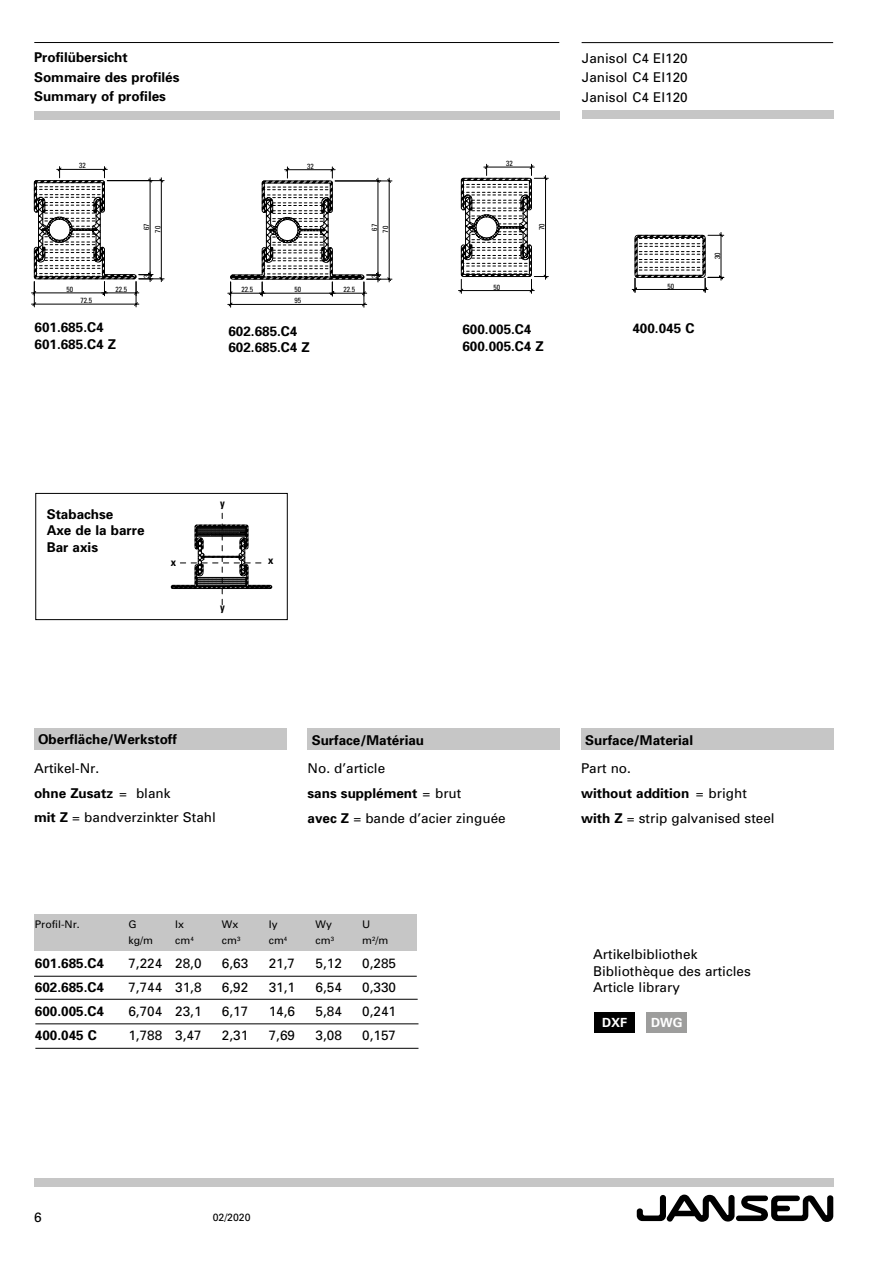
<style>
.page{position:relative;width:893px;height:1263px;background:#fff}
.page>*{position:absolute;margin:0;border:0;box-sizing:border-box;transform-origin:0 0}
.t1{font:13.5px/24.8px "Univers";color:#000}
.t2{font:700 13.5px/16.5px "Univers";color:#000}
.t3{font:700 12.6px "Univers";color:#fff}
.t4{font:700 condensed 10.8px "Univers";color:#000}
.t5{font:10.5px "Univers";color:#000}
.t6{font:condensed 7.5px/11.2px "Univers";color:#000}
.s1{font-weight:700}
</style>
<div class="page">
<div style="left:34px;top:1178px;width:799px;height:8px;background:#c6c6c6"></div>
<svg style="left:637px;top:1194px;width:196px;height:28px"></svg>
<div style="left:34px;top:111px;width:526px;height:8px;background:#c6c6c6"></div>
<hr style="left:34px;top:42px;width:525px;height:1px;background:#000">
<div style="left:582px;top:111px;width:251px;height:8px;background:#c6c6c6"></div>
<hr style="left:582px;top:42px;width:251px;height:1px;background:#000">
<svg style="left:31px;top:167px;width:133px;height:140px"></svg>
<hr style="left:228px;top:304px;width:139px;height:1px;background:#000">
<hr style="left:228px;top:293px;width:37px;height:1px;background:#000">
<svg style="left:229px;top:167px;width:163px;height:140px"></svg>
<hr style="left:632px;top:289px;width:76px;height:1px;background:#000">
<svg style="left:633px;top:232px;width:91px;height:61px"></svg>
<div style="left:34px;top:729px;width:252px;height:21px;background:#c6c6c6"></div>
<div style="left:308px;top:728px;width:252px;height:21px;background:#c6c6c6"></div>
<div style="left:581px;top:728px;width:253px;height:21px;background:#c6c6c6"></div>
<svg style="left:458px;top:164px;width:90px;height:130px"></svg>
<div style="left:594px;top:1012px;width:41px;height:21px;background:#000"></div>
<div style="left:646px;top:1012px;width:40px;height:21px;background:#9d9d9c"></div>
<div style="left:35px;top:493px;width:253px;height:127px;border:1px solid #000"></div>
<svg style="left:171px;top:513px;width:101px;height:92px"></svg>
<hr style="left:35px;top:1023px;width:383px;height:1px;background:#000">
<hr style="left:35px;top:1048px;width:383px;height:1px;background:#000">
<div style="left:34px;top:914px;width:383px;height:36px;background:#c6c6c6"></div>
<hr style="left:34px;top:976px;width:383px;height:1px;background:#000">
<hr style="left:35px;top:999px;width:383px;height:1px;background:#000">
<p class="t2" style="left:34px;top:47px;width:147px;line-height:19.5px">Profilübersicht<br>Sommaire des profilés<br>Summary of profiles</p>
<p class="t1" style="left:582px;top:48px;width:107px;line-height:19.5px;text-align:justify">Janisol C4 EI120<br>Janisol C4 EI120<br>Janisol C4 EI120</p>
<p class="t6" style="left:79px;top:160px;width:8px">32</p>
<p class="t6" style="left:307px;top:160px;width:8px">32</p>
<p class="t6" style="left:506px;top:158px;width:8px">32</p>
<p class="t6" style="left:141px;top:232px;width:10px;rotate:-90deg">67<br>70</p>
<p class="t6" style="left:369px;top:233px;width:10px;rotate:-90deg">67<br>70</p>
<p class="t6" style="left:536px;top:230px;width:8px;rotate:-90deg">70</p>
<p class="t6" style="left:712px;top:259px;width:8px;rotate:-90deg">30</p>
<p class="t6" style="left:141px;top:278px;width:5px;rotate:-90deg">3</p>
<p class="t6" style="left:369px;top:278px;width:5px;rotate:-90deg">3</p>
<p class="t6" style="left:67px;top:284px;width:8px">50</p>
<p class="t6" style="left:115px;top:284px;width:13px">22.5</p>
<p class="t6" style="left:80px;top:295px;width:13px">72.5</p>
<p class="t6" style="left:242px;top:284px;width:13px">22.5</p>
<p class="t6" style="left:294px;top:284px;width:8px">50</p>
<p class="t6" style="left:343px;top:284px;width:13px">22.5</p>
<p class="t6" style="left:294px;top:295px;width:8px">95</p>
<p class="t6" style="left:494px;top:281px;width:8px">50</p>
<p class="t6" style="left:667px;top:280px;width:8px">50</p>
<p class="t2" style="left:35px;top:319px;width:83px">601.685.C4<br>601.685.C4 Z</p>
<p class="t2" style="left:228px;top:322px;width:83px">602.685.C4<br>602.685.C4 Z</p>
<p class="t2" style="left:632px;top:320px;width:63px">400.045 C</p>
<p class="t2" style="left:462px;top:321px;width:83px">600.005.C4<br>600.005.C4 Z</p>
<p class="t2" style="left:47px;top:505px;width:99px">Stabachse<br>Axe de la barre<br>Bar axis</p>
<p class="t4" style="left:220px;top:497px;width:6px">y</p>
<p class="t4" style="left:171px;top:555px;width:7px">x</p>
<p class="t4" style="left:268px;top:554px;width:7px">x</p>
<p class="t4" style="left:220px;top:600px;width:6px">y</p>
<p class="t2" style="left:38px;top:731px;width:140px">Oberfläche/Werkstoff</p>
<p class="t1" style="left:34px;top:755px;width:183px">Artikel-Nr.<br><span class="s1">ohne Zusatz</span> = blank<br><span class="s1">mit Z</span> = bandverzinkter Stahl</p>
<p class="t2" style="left:312px;top:731px;width:114px">Surface/Matériau</p>
<p class="t1" style="left:308px;top:756px;width:200px">No. d’article<br><span class="s1">sans supplément</span> = brut<br><span class="s1">avec Z</span> = bande d’acier zinguée</p>
<p class="t5" style="left:35px;top:917px;width:46px">Profil-Nr.</p>
<p class="t5" style="left:128px;top:917px;width:10px">G</p>
<p class="t5" style="left:175px;top:917px;width:10px">Ix</p>
<p class="t5" style="left:222px;top:917px;width:18px">Wx</p>
<p class="t5" style="left:269px;top:917px;width:10px">Iy</p>
<p class="t5" style="left:316px;top:917px;width:18px">Wy</p>
<p class="t5" style="left:362px;top:917px;width:10px">U</p>
<p class="t5" style="left:128px;top:934px;width:26px">kg/m</p>
<p class="t5" style="left:175px;top:934px;width:20px">cm<sup>4</sup></p>
<p class="t5" style="left:222px;top:934px;width:20px">cm<sup>3</sup></p>
<p class="t5" style="left:269px;top:934px;width:20px">cm<sup>4</sup></p>
<p class="t5" style="left:316px;top:934px;width:20px">cm<sup>3</sup></p>
<p class="t5" style="left:362px;top:934px;width:28px">m<sup>2</sup>/m</p>
<p class="t2" style="left:35px;top:955px;width:71px">601.685.C4</p>
<p class="t1" style="left:128px;top:951px;width:75px">7,224 28,0</p>
<p class="t1" style="left:222px;top:951px;width:28px">6,63</p>
<p class="t1" style="left:269px;top:951px;width:28px">21,7</p>
<p class="t1" style="left:316px;top:951px;width:28px">5,12</p>
<p class="t1" style="left:362px;top:951px;width:35px">0,285</p>
<p class="t2" style="left:35px;top:979px;width:71px">602.685.C4</p>
<p class="t1" style="left:128px;top:975px;width:75px">7,744 31,8</p>
<p class="t1" style="left:222px;top:975px;width:28px">6,92</p>
<p class="t1" style="left:269px;top:975px;width:28px">31,1</p>
<p class="t1" style="left:316px;top:975px;width:28px">6,54</p>
<p class="t1" style="left:362px;top:975px;width:35px">0,330</p>
<p class="t2" style="left:35px;top:1003px;width:71px">600.005.C4</p>
<p class="t1" style="left:128px;top:999px;width:75px">6,704 23,1</p>
<p class="t1" style="left:222px;top:999px;width:28px">6,17</p>
<p class="t1" style="left:269px;top:999px;width:28px">14,6</p>
<p class="t1" style="left:316px;top:999px;width:28px">5,84</p>
<p class="t1" style="left:362px;top:999px;width:35px">0,241</p>
<p class="t2" style="left:35px;top:1027px;width:63px">400.045 C</p>
<p class="t1" style="left:128px;top:1023px;width:75px">1,788 3,47</p>
<p class="t1" style="left:222px;top:1023px;width:28px">2,31</p>
<p class="t1" style="left:269px;top:1023px;width:28px">7,69</p>
<p class="t1" style="left:316px;top:1023px;width:28px">3,08</p>
<p class="t1" style="left:362px;top:1023px;width:35px">0,157</p>
<p class="t1" style="left:34px;top:1205px;width:9px">6</p>
<p class="t5" style="left:213px;top:1211px;width:39px">02/2020</p>
<p class="t2" style="left:585px;top:731px;width:110px">Surface/Material</p>
<p class="t1" style="left:581px;top:756px;width:195px">Part no.<br><span class="s1">without addition</span> = bright <span class="s1">with Z</span> = strip galvanised steel</p>
<p class="t1" style="left:593px;top:946px;width:159px;line-height:16.5px">Artikelbibliothek<br>Bibliothèque des articles<br>Article library</p>
<p class="t3" style="left:602px;top:1015px;width:27px">DXF</p>
<p class="t3" style="left:651px;top:1015px;width:33px">DWG</p>
</div>
